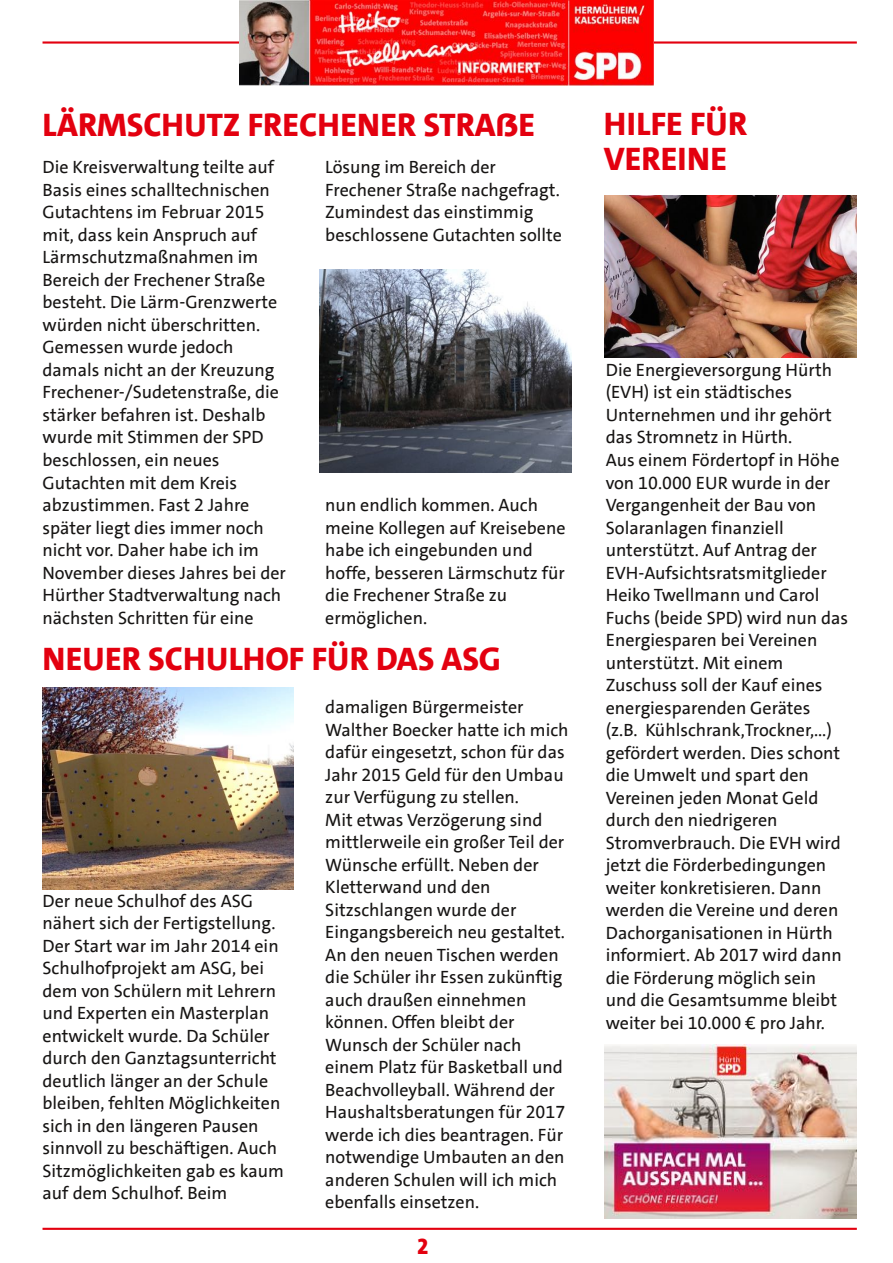
<style>
.page{position:relative;width:893px;height:1263px;background:#fff}
.page>*{position:absolute;margin:0;border:0;box-sizing:border-box;transform-origin:0 0}
.t1{font:800 33px/34.5px "SPD The Sans Versal";color:#e3000f}
.t2{font:800 22.5px "SPD The Sans Versal";color:#e3000f}
.t3{font:18px/22.5px "SPD The Sans";color:#161413}
</style>
<div class="page">
<hr style="left:43px;top:1228px;width:814px;height:2px;background:#e3000f">
<hr style="left:43px;top:41px;width:814px;height:3px;background:#e3000f">
<img style="left:239px;top:0;width:415px;height:85px">
<img style="left:604px;top:1045px;width:253px;height:173px">
<img style="left:320px;top:270px;width:251px;height:202px">
<img style="left:43px;top:687px;width:251px;height:202px">
<img style="left:604px;top:196px;width:253px;height:161px">
<h1 class="t1" style="left:43px;top:108px;width:494px">LÄRMSCHUTZ FRECHENER STRAßE</h1>
<h1 class="t1" style="left:604px;top:107px;width:145px">HILFE FÜR<br>VEREINE</h1>
<p class="t3" style="left:43px;top:156px;width:245px">Die Kreisverwaltung teilte auf<br>Basis eines schalltechnischen<br>Gutachtens im Februar 2015 mit, dass kein Anspruch auf<br>Lärmschutzmaßnahmen im<br>Bereich der Frechener Straße besteht. Die Lärm-Grenzwerte würden nicht überschritten.<br>Gemessen wurde jedoch damals nicht an der Kreuzung<br>Frechener-/Sudetenstraße, die stärker befahren ist. Deshalb wurde mit Stimmen der SPD beschlossen, ein neues<br>Gutachten mit dem Kreis abzustimmen. Fast 2 Jahre später liegt dies immer noch nicht vor. Daher habe ich im<br>November dieses Jahres bei der<br>Hürther Stadtverwaltung nach nächsten Schritten für eine</p>
<p class="t3" style="left:325px;top:156px;width:238px">Lösung im Bereich der<br>Frechener Straße nachgefragt.<br>Zumindest das einstimmig beschlossene Gutachten sollte</p>
<p class="t3" style="left:606px;top:359px;width:244px">Die Energieversorgung Hürth (EVH) ist ein städtisches<br>Unternehmen und ihr gehört das Stromnetz in Hürth.<br>Aus einem Fördertopf in Höhe von 10.000 EUR wurde in der<br>Vergangenheit der Bau von<br>Solaranlagen finanziell unterstützt. Auf Antrag der<br>EVH-Aufsichtsratsmitglieder<br>Heiko Twellmann und Carol<br>Fuchs (beide SPD) wird nun das<br>Energiesparen bei Vereinen unterstützt. Mit einem<br>Zuschuss soll der Kauf eines energiesparenden Gerätes<br>(z.B. Kühlschrank,Trockner,...) gefördert werden. Dies schont die Umwelt und spart den<br>Vereinen jeden Monat Geld durch den niedrigeren<br>Stromverbrauch. Die EVH wird jetzt die Förderbedingungen weiter konkretisieren. Dann werden die Vereine und deren<br>Dachorganisationen in Hürth informiert. Ab 2017 wird dann die Förderung möglich sein und die Gesamtsumme bleibt weiter bei 10.000 € pro Jahr.</p>
<p class="t3" style="left:325px;top:494px;width:242px">nun endlich kommen. Auch meine Kollegen auf Kreisebene habe ich eingebunden und hoffe, besseren Lärmschutz für die Frechener Straße zu ermöglichen.</p>
<h1 class="t1" style="left:43px;top:641px;width:460px">NEUER SCHULHOF FÜR DAS ASG</h1>
<p class="t3" style="left:325px;top:696px;width:245px">damaligen Bürgermeister<br>Walther Boecker hatte ich mich dafür eingesetzt, schon für das<br>Jahr 2015 Geld für den Umbau zur Verfügung zu stellen.<br>Mit etwas Verzögerung sind mittlerweile ein großer Teil der<br>Wünsche erfüllt. Neben der<br>Kletterwand und den<br>Sitzschlangen wurde der<br>Eingangsbereich neu gestaltet.<br>An den neuen Tischen werden die Schüler ihr Essen zukünftig auch draußen einnehmen können. Offen bleibt der<br>Wunsch der Schüler nach einem Platz für Basketball und<br>Beachvolleyball. Während der<br>Haushaltsberatungen für 2017 werde ich dies beantragen. Für notwendige Umbauten an den anderen Schulen will ich mich ebenfalls einsetzen.</p>
<p class="t3" style="left:43px;top:890px;width:243px">Der neue Schulhof des ASG nähert sich der Fertigstellung.<br>Der Start war im Jahr 2014 ein<br>Schulhofprojekt am ASG, bei dem von Schülern mit Lehrern und Experten ein Masterplan entwickelt wurde. Da Schüler durch den Ganztagsunterricht deutlich länger an der Schule bleiben, fehlten Möglichkeiten sich in den längeren Pausen sinnvoll zu beschäftigen. Auch<br>Sitzmöglichkeiten gab es kaum auf dem Schulhof. Beim</p>
<p class="t2" style="left:417px;top:1232px;width:13px">2</p>
</div>
